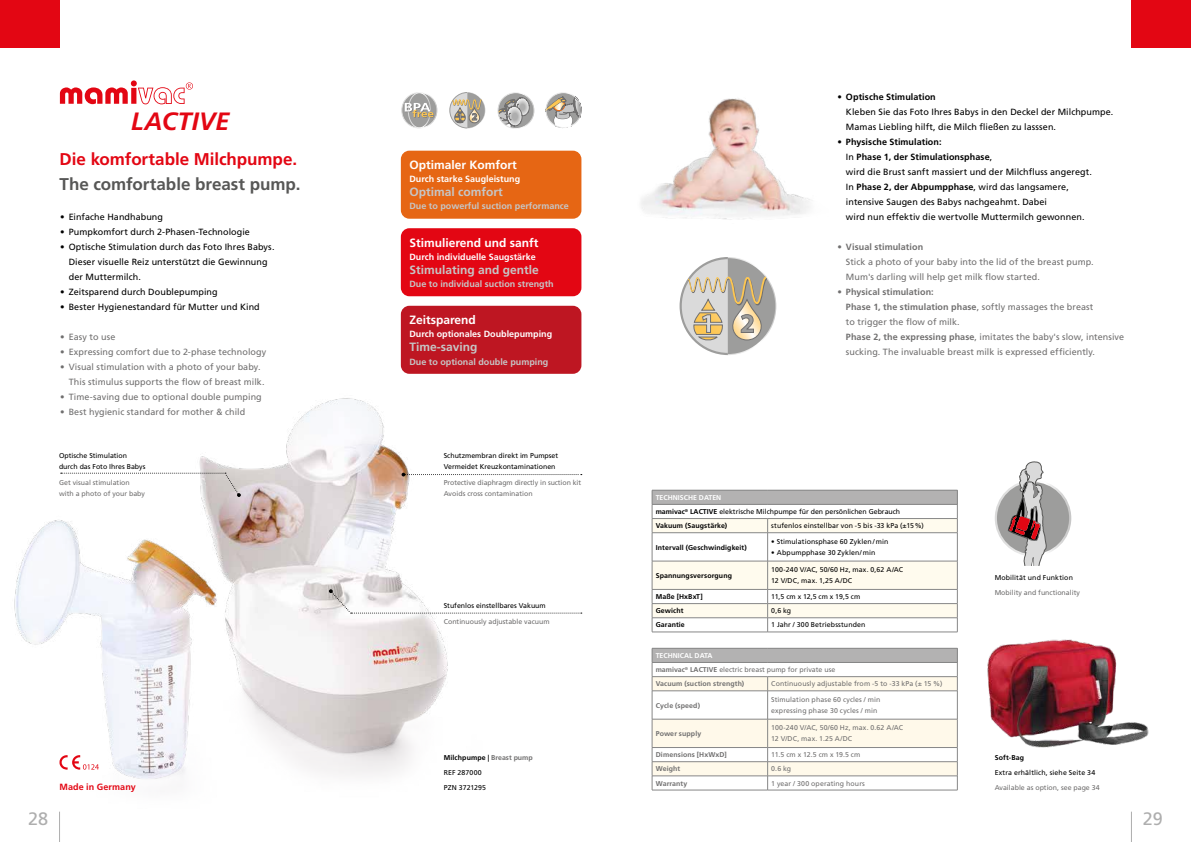
<style>
.page{position:relative;width:1191px;height:842px;background:#fff}
.page>*{position:absolute;margin:0;border:0;box-sizing:border-box;transform-origin:0 0}
.t1{font:italic 700 25px "Frutiger LT Pro";letter-spacing:.005em;color:#e30613}
.t2{font:18px "Frutiger LT Pro";color:#aeaeae}
.t3{font:700 17px "Frutiger LT Pro";letter-spacing:-.005em;color:#e30613}
.t4{font:700 17px "Frutiger LT Pro";letter-spacing:-.005em;color:#575756}
.t5{font:700 12px "Frutiger LT Pro";color:#fff}
.t6{font:700 12px "Frutiger LT Pro";color:#c6c6c6}
.t7{font:9px/15px "Frutiger LT Pro";letter-spacing:.005em;color:#000}
.t8{font:9px/15px "Frutiger LT Pro";letter-spacing:.005em;color:#706f6f}
.t9{font:700 9px "Frutiger LT Pro";color:#c6c6c6}
.t10{font:700 9px "Frutiger LT Pro";color:#fff}
.t11{font:700 9px "Frutiger LT Pro";letter-spacing:.01em;color:#000}
.t12{font:700 9px "Frutiger LT Pro";letter-spacing:.01em;color:#706f6f}
.t13{font:700 9px "Frutiger LT Pro";letter-spacing:.01em;color:#e30613}
.t14{font:7px/11px "Frutiger LT Pro";color:#000}
.t15{font:7px/11px "Frutiger LT Pro";color:#706f6f}
.t16{font:700 7px/14.2px "Frutiger LT Pro";letter-spacing:.015em;color:#706f6f}
.t17{font:700 7px "Frutiger LT Pro";letter-spacing:.015em;color:#000}
.t18{font:7px "Frutiger LT Pro";letter-spacing:.02em;color:#000}
.s1{font-weight:700}
.s2{font-weight:700;color:#706f6f}
.s3{font-weight:700;color:#fff}
.s4{color:#fff}
.s5{font-weight:400}
</style>
<div class="page">
<hr style="left:1131px;top:812px;width:1px;height:30px;background:#aeaeae">
<svg style="left:498px;top:93px;width:36px;height:36px"></svg>
<svg style="left:499px;top:97px;width:30px;height:30px"></svg>
<div style="left:497px;top:92px;width:37px;height:37px;border:1px solid #fff;border-radius:50%"></div>
<svg style="left:546px;top:93px;width:35px;height:35px"></svg>
<svg style="left:547px;top:97px;width:34px;height:31px"></svg>
<div style="left:545px;top:92px;width:36px;height:36px;border:1px solid #fff;border-radius:50%"></div>
<svg style="left:449px;top:92px;width:36px;height:37px"></svg>
<svg style="left:402px;top:92px;width:35px;height:36px"></svg>
<div style="left:401px;top:92px;width:36px;height:37px;border:1px solid #fff;border-radius:50%"></div>
<div style="left:408px;top:93px;width:22px;height:35px;border:1px solid #fff;border-radius:50%"></div>
<svg style="left:405px;top:103px;width:29px;height:15px"></svg>
<svg style="left:679px;top:257px;width:98px;height:98px"></svg>
<div style="left:1131px;top:0;width:60px;height:48px;background:#e30613"></div>
<div style="left:0;top:0;width:60px;height:48px;background:#e30613"></div>
<img style="left:14px;top:307px;width:569px;height:535px">
<svg style="left:652px;top:648px;width:306px;height:142px"></svg>
<hr style="left:652px;top:790px;width:115px;height:1px;background:#878787">
<hr style="left:767px;top:790px;width:190px;height:1px;background:#878787">
<svg style="left:60px;top:80px;width:133px;height:24px"></svg>
<svg style="left:59px;top:755px;width:40px;height:15px"></svg>
<div style="left:401px;top:151px;width:180px;height:68px;background:#e66614;border-radius:9px"></div>
<div style="left:401px;top:228px;width:180px;height:68px;background:#e30613;border-radius:9px"></div>
<div style="left:401px;top:306px;width:180px;height:68px;background:#be1622;border-radius:9px"></div>
<svg style="left:329px;top:589px;width:253px;height:25px"></svg>
<svg style="left:401px;top:473px;width:181px;height:3px"></svg>
<svg style="left:61px;top:473px;width:180px;height:24px"></svg>
<svg style="left:652px;top:490px;width:306px;height:142px"></svg>
<hr style="left:652px;top:632px;width:115px;height:1px;background:#878787">
<hr style="left:767px;top:632px;width:190px;height:1px;background:#878787">
<img style="left:641px;top:98px;width:169px;height:122px">
<div style="left:995px;top:481px;width:75px;height:74px;background:#9d9d9c;border-radius:50%"></div>
<div style="left:994px;top:480px;width:77px;height:76px;border:2px solid #fff;border-radius:50%"></div>
<img style="left:987px;top:639px;width:162px;height:109px">
<svg style="left:1008px;top:462px;width:40px;height:104px"></svg>
<h1 class="t1" style="left:131px;top:107px;width:100px">LACTIVE</h1>
<h3 class="t3" style="left:60px;top:149px;width:239px">Die komfortable Milchpumpe.</h3>
<h3 class="t4" style="left:60px;top:174px;width:242px">The comfortable breast pump.</h3>
<p class="t7" style="left:60px;top:209px;width:104px">• Einfache Handhabung</p>
<p class="t7" style="left:60px;top:224px;width:191px">• Pumpkomfort durch 2-Phasen-Technologie</p>
<p class="t7" style="left:69px;top:239px;width:207px;text-indent:-9px">• Optische Stimulation durch das Foto Ihres Babys.<br>Dieser visuelle Reiz unterstützt die Gewinnung der Muttermilch.</p>
<p class="t7" style="left:60px;top:284px;width:159px">• Zeitsparend durch Doublepumping</p>
<p class="t7" style="left:60px;top:299px;width:201px">• Bester Hygienestandard für Mutter und Kind</p>
<p class="t8" style="left:60px;top:329px;width:57px">• Easy to use</p>
<p class="t8" style="left:60px;top:344px;width:207px">• Expressing comfort due to 2-phase technology</p>
<p class="t8" style="left:69px;top:359px;width:197px;text-indent:-9px">• Visual stimulation with a photo of your baby.<br>This stimulus supports the flow of breast milk.</p>
<p class="t8" style="left:60px;top:389px;width:203px">• Time-saving due to optional double pumping</p>
<p class="t8" style="left:60px;top:404px;width:186px">• Best hygienic standard for mother &amp; child</p>
<h3 class="t5" style="left:409px;top:158px;width:109px">Optimaler Komfort</h3>
<p class="t10" style="left:409px;top:174px;width:112px">Durch starke Saugleistung</p>
<h3 class="t6" style="left:409px;top:185px;width:95px">Optimal comfort</h3>
<p class="t9" style="left:409px;top:201px;width:161px">Due to powerful suction performance</p>
<h3 class="t5" style="left:409px;top:235px;width:131px">Stimulierend und sanft</h3>
<p class="t10" style="left:409px;top:251px;width:128px">Durch individuelle Saugstärke</p>
<h3 class="t6" style="left:409px;top:263px;width:131px">Stimulating and gentle</h3>
<p class="t9" style="left:409px;top:278px;width:146px">Due to individual suction strength</p>
<h3 class="t5" style="left:409px;top:313px;width:68px">Zeitsparend</h3>
<p class="t10" style="left:409px;top:329px;width:144px">Durch optionales Doublepumping</p>
<h3 class="t6" style="left:409px;top:340px;width:70px">Time-saving</h3>
<p class="t9" style="left:409px;top:356px;width:141px">Due to optional double pumping</p>
<p class="t14" style="left:59px;top:450px;width:88px">Optische Stimulation durch das Foto Ihres Babys</p>
<p class="t14" style="left:444px;top:450px;width:116px">Schutzmembran direkt im Pumpset<br>Vermeidet Kreuzkontaminationen</p>
<p class="t15" style="left:59px;top:477px;width:87px">Get visual stimulation with a photo of your baby</p>
<p class="t15" style="left:444px;top:477px;width:139px">Protective diaphragm directly in suction kit<br>Avoids cross contamination</p>
<p class="t14" style="left:444px;top:600px;width:103px">Stufenlos einstellbares Vakuum</p>
<p class="t13" style="left:59px;top:782px;width:78px">Made in Germany</p>
<p class="t15" style="left:444px;top:616px;width:107px">Continuously adjustable vacuum</p>
<p class="t14" style="left:444px;top:750px;width:90px;line-height:15px"><span class="s1">Milchpumpe |</span> <span class="s2">Breast pump<br></span>REF 287000<br>PZN 3721295</p>
<p class="t11" style="left:837px;top:92px;width:100px">• Optische Stimulation</p>
<p class="t7" style="left:846px;top:104px;width:269px">Kleben Sie das Foto Ihres Babys in den Deckel der Milchpumpe.<br>Mamas Liebling hilft, die Milch fließen zu lasssen.</p>
<p class="t7" style="left:846px;top:134px;width:248px;text-indent:-9px"><span class="s1">• Physische Stimulation:<br></span>In <span class="s1">Phase 1, der Stimulationsphase</span>,<br>wird die Brust sanft massiert und der Milchfluss angeregt.<br>In <span class="s1">Phase 2, der Abpumpphase</span>, wird das langsamere, intensive Saugen des Babys nachgeahmt. Dabei<br>wird nun effektiv die wertvolle Muttermilch gewonnen.</p>
<p class="t12" style="left:837px;top:242px;width:87px">• Visual stimulation</p>
<p class="t8" style="left:846px;top:254px;width:249px">Stick a photo of your baby into the lid of the breast pump.<br>Mum's darling will help get milk flow started.</p>
<p class="t8" style="left:846px;top:284px;width:280px;text-indent:-9px"><span class="s1">• Physical stimulation:<br>Phase 1, the stimulation phase</span>, softly massages the breast<br>to trigger the flow of milk.<br><span class="s1">Phase 2, the expressing phase</span>, imitates the baby's slow, intensive sucking. The invaluable breast milk is expressed efficiently.</p>
<p class="t14" style="left:656px;top:490px;width:246px;line-height:14.2px"><span class="s3">TECHNISCHE DATEN<br></span><span class="s1">mamivac</span><sup>®</sup> <span class="s1">LACTIVE</span> elektrische Milchpumpe für den persönlichen Gebrauch<br><span class="s1">Vakuum (Saugstärke)</span></p>
<p class="t14" style="left:771px;top:520px;width:154px">stufenlos einstellbar von -5 bis -33 kPa (±15%)</p>
<p class="t17" style="left:656px;top:543px;width:92px">Intervall (Geschwindigkeit)</p>
<p class="t14" style="left:771px;top:536px;width:119px">• Stimulationsphase 60 Zyklen / min</p>
<p class="t18" style="left:771px;top:548px;width:106px">• Abpumpphase 30 Zyklen/ min</p>
<p class="t17" style="left:656px;top:571px;width:78px">Spannungsversorgung</p>
<p class="t14" style="left:771px;top:564px;width:133px">100-240 V/AC, 50/60 Hz, max. 0,62 A/AC<br>12 V/DC, max. 1,25 A/DC</p>
<p class="t17" style="left:656px;top:593px;width:49px">Maße [HxBxT]</p>
<p class="t14" style="left:771px;top:591px;width:90px">11,5 cm x 12,5 cm x 19,5 cm</p>
<p class="t17" style="left:656px;top:607px;width:29px">Gewicht</p>
<p class="t14" style="left:771px;top:605px;width:21px">0,6 kg</p>
<p class="t17" style="left:656px;top:621px;width:31px">Garantie</p>
<p class="t18" style="left:771px;top:621px;width:96px">1 Jahr / 300 Betriebsstunden</p>
<p class="t16" style="left:656px;top:648px;width:181px"><span class="s4">TECHNICAL DATA<br></span>mamivac<sup>®</sup> LACTIVE <span class="s5">electric breast pump for private use<br></span>Vacuum (suction strength)</p>
<p class="t15" style="left:771px;top:678px;width:172px">Continuously adjustable from -5 to -33 kPa (± 15 %)</p>
<p class="t16" style="left:656px;top:698px;width:46px">Cycle (speed)</p>
<p class="t15" style="left:771px;top:694px;width:111px">Stimulation phase 60 cycles / min expressing phase 30 cycles / min</p>
<p class="t16" style="left:656px;top:726px;width:47px">Power supply</p>
<p class="t15" style="left:771px;top:722px;width:133px">100-240 V/AC, 50/60 Hz, max. 0.62 A/AC<br>12 V/DC, max. 1.25 A/DC</p>
<p class="t16" style="left:656px;top:748px;width:73px">Dimensions [HxWxD]</p>
<p class="t15" style="left:771px;top:749px;width:91px">11.5 cm x 12.5 cm x 19.5 cm</p>
<p class="t16" style="left:656px;top:762px;width:26px">Weight</p>
<p class="t15" style="left:771px;top:763px;width:21px">0.6 kg</p>
<p class="t16" style="left:656px;top:776px;width:33px">Warranty</p>
<p class="t15" style="left:771px;top:778px;width:95px">1 year / 300 operating hours</p>
<p class="t14" style="left:994px;top:572px;width:80px">Mobilität und Funktion</p>
<p class="t15" style="left:994px;top:587px;width:87px">Mobility and functionality</p>
<p class="t17" style="left:994px;top:753px;width:31px">Soft-Bag</p>
<p class="t14" style="left:994px;top:767px;width:102px">Extra erhältlich, siehe Seite 34</p>
<p class="t15" style="left:994px;top:782px;width:106px">Available as option, see page 34</p>
<h2 class="t2" style="left:28px;top:808px;width:22px">28</h2>
<h2 class="t2" style="left:1142px;top:808px;width:22px">29</h2>
</div>
